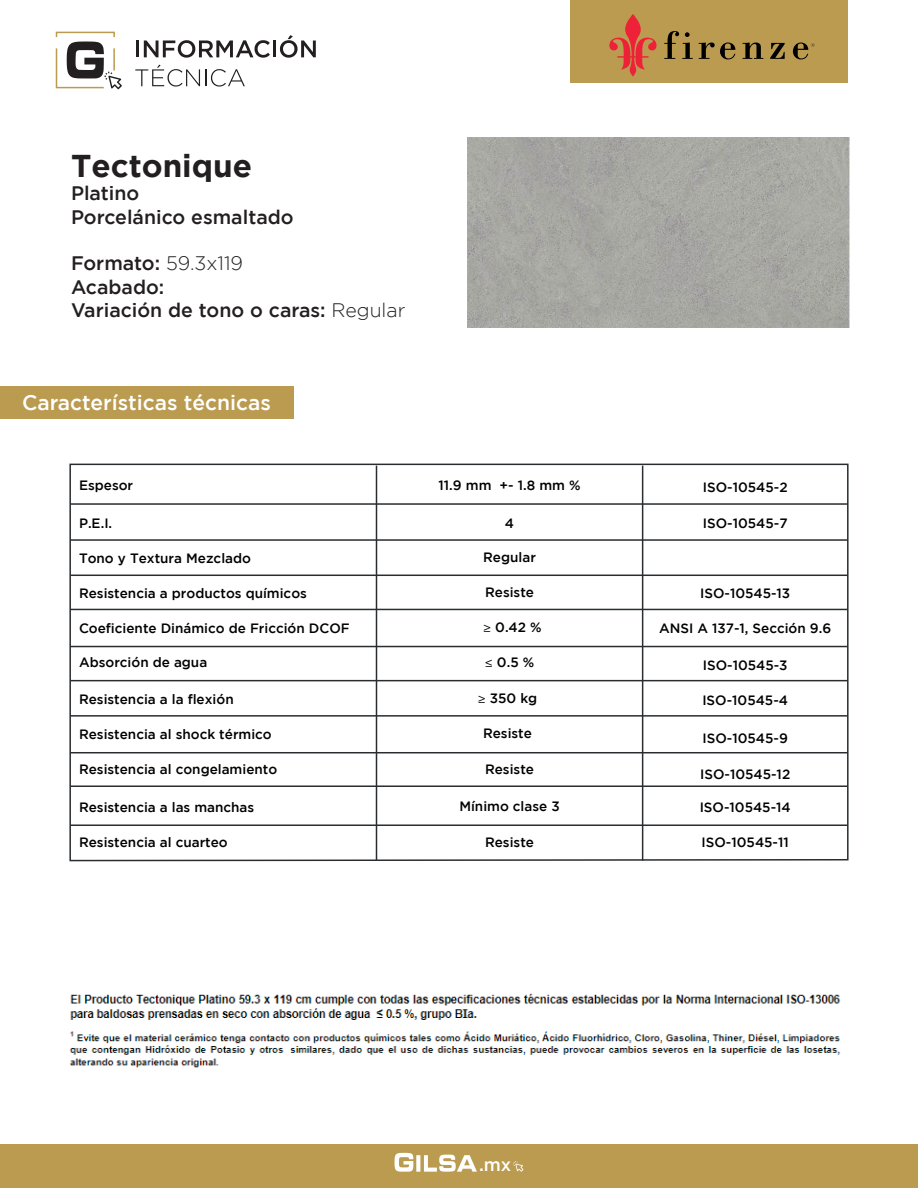
<style>
.page{position:relative;width:918px;height:1188px;background:#fff}
.page>*{position:absolute;margin:0;border:0;box-sizing:border-box;transform-origin:0 0}
.t1{font:700 31.5px "Gotham";color:#231f20}
.t2{font:500 21px "Gotham";color:#fff}
.t3{font:500 19.5px/23.4px "Gotham";color:#231f20}
.t4{font:500 18px "Gotham";color:#fff}
.t5{font:500 13.5px "Gotham";color:#000001}
.s1{font-weight:300}
.s2{font-family:"Myriad Pro";font-weight:400}
</style>
<div class="page">
<div style="left:56px;top:32px;width:59px;height:6px;border:2px solid #ba9b4f"></div>
<svg style="left:55px;top:41px;width:67px;height:48px"></svg>
<hr style="left:136px;top:41px;width:3px;height:16px;background:#231f20">
<svg style="left:144px;top:40px;width:126px;height:18px"></svg>
<hr style="left:273px;top:41px;width:3px;height:16px;background:#231f20">
<svg style="left:280px;top:35px;width:36px;height:23px"></svg>
<svg style="left:135px;top:65px;width:110px;height:22px"></svg>
<div style="left:570px;top:0;width:278px;height:82px;background:#ba9b4f"></div>
<div style="left:0;top:386px;width:293px;height:33px;background:#ba9b4f"></div>
<div style="left:0;top:1144px;width:918px;height:44px;background:#ba9b4f"></div>
<svg style="left:394px;top:1152px;width:83px;height:20px"></svg>
<svg style="left:513px;top:1161px;width:11px;height:11px"></svg>
<svg style="left:69px;top:463px;width:780px;height:399px"></svg>
<hr style="left:70px;top:503px;width:778px;height:2px;background:#292d2f">
<hr style="left:70px;top:539px;width:778px;height:2px;background:#292d2f">
<hr style="left:376px;top:466px;width:1px;height:395px;background:#292d2f">
<hr style="left:642px;top:466px;width:1px;height:395px;background:#292d2f">
<hr style="left:70px;top:575px;width:778px;height:1px;background:#292d2f">
<hr style="left:70px;top:609px;width:778px;height:1px;background:#292d2f">
<hr style="left:70px;top:646px;width:778px;height:1px;background:#292d2f">
<hr style="left:70px;top:680px;width:778px;height:1px;background:#292d2f">
<hr style="left:70px;top:715px;width:778px;height:2px;background:#292d2f">
<hr style="left:70px;top:752px;width:778px;height:1px;background:#292d2f">
<hr style="left:70px;top:785px;width:778px;height:2px;background:#292d2f">
<hr style="left:70px;top:824px;width:778px;height:2px;background:#292d2f">
<svg style="left:609px;top:14px;width:48px;height:62px"></svg>
<svg style="left:664px;top:31px;width:151px;height:29px"></svg>
<img style="left:468px;top:138px;width:382px;height:189px">
<img style="left:69px;top:993px;width:772px;height:75px">
<h1 class="t1" style="left:71px;top:147px;width:183px">Tectonique</h1>
<h3 class="t3" style="left:71px;top:181px;width:224px">Platino<br>Porcelánico esmaltado</h3>
<h3 class="t3" style="left:71px;top:251px;width:336px">Formato: <span class="s1">59.3x119<br></span>Acabado:<br>Variación de tono o caras: <span class="s1">Regular</span></h3>
<h2 class="t2" style="left:22px;top:391px;width:251px">Características técnicas</h2>
<p class="t5" style="left:79px;top:477px;width:56px">Espesor</p>
<p class="t5" style="left:79px;top:516px;width:35px">P.E.I.</p>
<p class="t5" style="left:79px;top:550px;width:174px">Tono y Textura Mezclado</p>
<p class="t5" style="left:79px;top:585px;width:229px">Resistencia a productos químicos</p>
<p class="t5" style="left:79px;top:620px;width:272px">Coeficiente Dinámico de Fricción DCOF</p>
<p class="t5" style="left:79px;top:655px;width:130px">Absorción de agua</p>
<p class="t5" style="left:79px;top:692px;width:156px">Resistencia a la flexión</p>
<p class="t5" style="left:79px;top:727px;width:194px">Resistencia al shock térmico</p>
<p class="t5" style="left:79px;top:761px;width:200px">Resistencia al congelamiento</p>
<p class="t5" style="left:79px;top:799px;width:177px">Resistencia a las manchas</p>
<p class="t5" style="left:79px;top:834px;width:150px">Resistencia al cuarteo</p>
<p class="t5" style="left:439px;top:477px;width:143px">11.9 mm +- 1.8 mm %</p>
<p class="t5" style="left:505px;top:516px;width:11px">4</p>
<p class="t5" style="left:483px;top:549px;width:54px">Regular</p>
<p class="t5" style="left:485px;top:584px;width:50px">Resiste</p>
<p class="t5" style="left:703px;top:480px;width:86px">ISO-10545-2</p>
<p class="t5" style="left:703px;top:516px;width:86px">ISO-10545-7</p>
<p class="t5" style="left:700px;top:585px;width:92px">ISO-10545-13</p>
<p class="t5" style="left:483px;top:620px;width:60px"><span class="s2">≥</span> 0.42 %</p>
<p class="t5" style="left:659px;top:620px;width:174px">ANSI A 137-1, Sección 9.6</p>
<p class="t5" style="left:703px;top:657px;width:86px">ISO-10545-3</p>
<p class="t5" style="left:702px;top:693px;width:87px">ISO-10545-4</p>
<p class="t5" style="left:703px;top:731px;width:87px">ISO-10545-9</p>
<p class="t5" style="left:700px;top:766px;width:92px">ISO-10545-12</p>
<p class="t5" style="left:700px;top:799px;width:93px">ISO-10545-14</p>
<p class="t5" style="left:702px;top:834px;width:89px">ISO-10545-11</p>
<p class="t5" style="left:485px;top:655px;width:51px"><span class="s2">≤</span> 0.5 %</p>
<p class="t5" style="left:478px;top:691px;width:61px"><span class="s2">≥</span> 350 kg</p>
<p class="t5" style="left:483px;top:725px;width:50px">Resiste</p>
<p class="t5" style="left:485px;top:761px;width:50px">Resiste</p>
<p class="t5" style="left:459px;top:798px;width:102px">Mínimo clase 3</p>
<p class="t5" style="left:485px;top:834px;width:50px">Resiste</p>
<h3 class="t4" style="left:479px;top:1155px;width:34px">.mx</h3>
</div>
